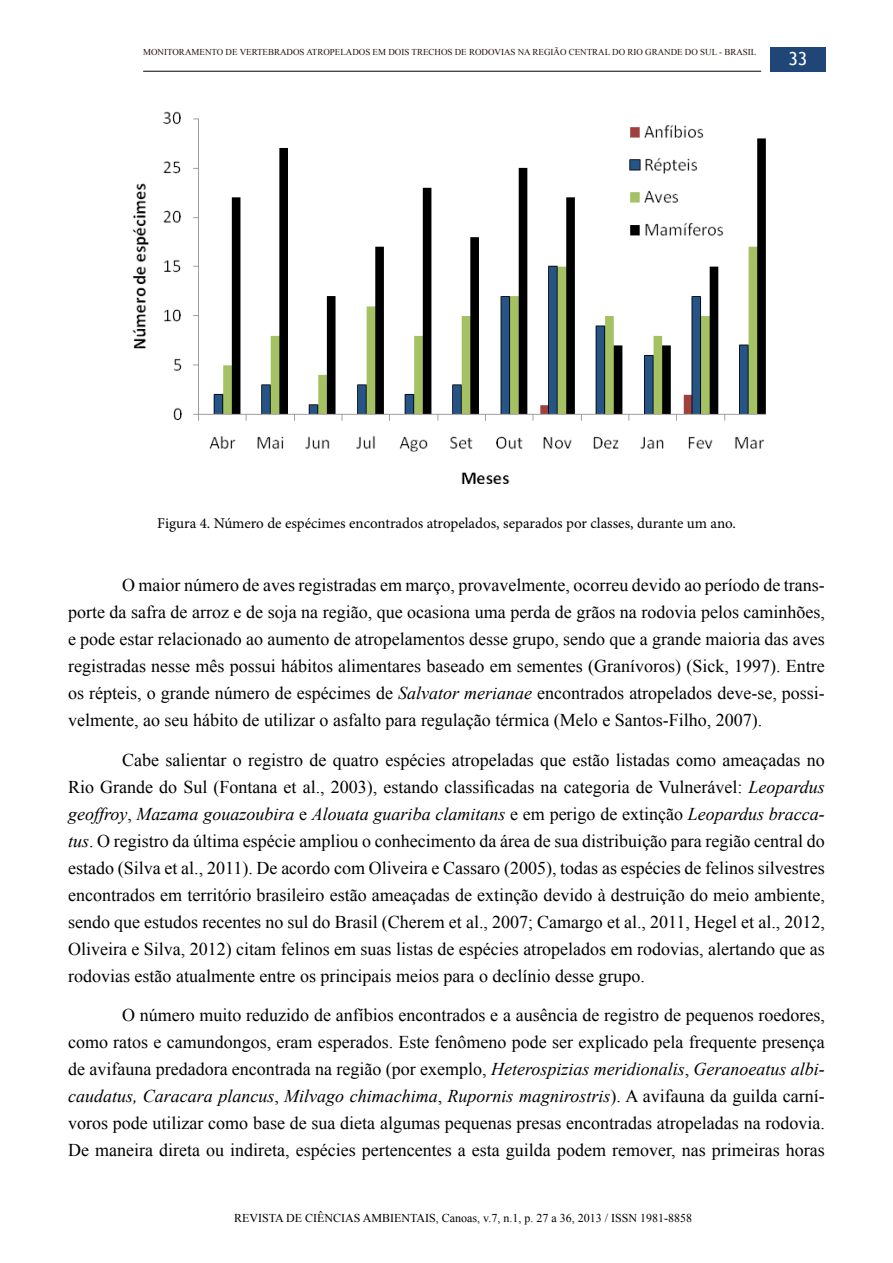
<style>
.page{position:relative;width:893px;height:1263px;background:#fff}
.page>*{position:absolute;margin:0;border:0;box-sizing:border-box;transform-origin:0 0}
.t1{font:18px/27px "Times New Roman";color:#000;text-align:justify}
.t2{font:18px "Trebuchet MS";color:#fff}
.t3{font:15px "Minion Pro";color:#000}
.t4{font:12px "Times New Roman";color:#000}
.t5{font:9px "Times New Roman";color:#250f0a}
.s1{font-style:italic}
</style>
<div class="page">
<hr style="left:143px;top:71px;width:618px;height:1px;background:#000">
<div style="left:770px;top:47px;width:56px;height:24px;background:#1f4677"></div>
<img style="left:132px;top:111px;width:634px;height:373px">
<p class="t5" style="left:143px;top:46px;width:615px">MONITORAMENTO DE VERTEBRADOS ATROPELADOS EM DOIS TRECHOS DE RODOVIAS NA REGIÃO CENTRAL DO RIO GRANDE DO SUL - BRASIL</p>
<p class="t2" style="left:788px;top:48px;width:20px">33</p>
<p class="t3" style="left:157px;top:513px;width:580px">Figura 4. Número de espécimes encontrados atropelados, separados por classes, durante um ano.</p>
<p class="t1" style="left:68px;top:571px;width:758px;text-indent:54px">O maior número de aves registradas em março, provavelmente, ocorreu devido ao período de trans&shy;porte da safra de arroz e de soja na região, que ocasiona uma perda de grãos na rodovia pelos caminhões, e pode estar relacionado ao aumento de atropelamentos desse grupo, sendo que a grande maioria das aves registradas nesse mês possui hábitos alimentares baseado em sementes (Granívoros) (Sick, 1997). Entre os répteis, o grande número de espécimes de <span class="s1">Salvator merianae</span> encontrados atropelados deve-se, possi&shy;velmente, ao seu hábito de utilizar o asfalto para regulação térmica (Melo e Santos-Filho, 2007).</p>
<p class="t1" style="left:68px;top:746px;width:758px;text-indent:54px">Cabe salientar o registro de quatro espécies atropeladas que estão listadas como ameaçadas no Rio Grande do Sul (Fontana et al., 2003), estando classificadas na categoria de Vulnerável: <span class="s1">Leopardus geoffroy</span>, <span class="s1">Mazama gouazoubira</span> e <span class="s1">Alouata guariba clamitans</span> e em perigo de extinção <span class="s1">Leopardus bracca&shy;tus</span>. O registro da última espécie ampliou o conhecimento da área de sua distribuição para região central do estado (Silva et al., 2011). De acordo com Oliveira e Cassaro (2005), todas as espécies de felinos silvestres encontrados em território brasileiro estão ameaçadas de extinção devido à destruição do meio ambiente, sendo que estudos recentes no sul do Brasil (Cherem et al., 2007; Camargo et al., 2011, Hegel et al., 2012, Oliveira e Silva, 2012) citam felinos em suas listas de espécies atropelados em rodovias, alertando que as rodovias estão atualmente entre os principais meios para o declínio desse grupo.</p>
<p class="t1" style="left:68px;top:1001px;width:758px;text-indent:54px">O número muito reduzido de anfíbios encontrados e a ausência de registro de pequenos roedores, como ratos e camundongos, eram esperados. Este fenômeno pode ser explicado pela frequente presença de avifauna predadora encontrada na região (por exemplo, <span class="s1">Heterospizias meridionalis</span>, <span class="s1">Geranoeatus albi&shy;caudatus, Caracara plancus</span>, <span class="s1">Milvago chimachima</span>, <span class="s1">Rupornis magnirostris</span>). A avifauna da guilda carní&shy;voros pode utilizar como base de sua dieta algumas pequenas presas encontradas atropeladas na rodovia.<br>De maneira direta ou indireta, espécies pertencentes a esta guilda podem remover, nas primeiras horas</p>
<p class="t4" style="left:234px;top:1209px;width:16px">Revista</p>
<p class="t4" style="left:286px;top:1209px;width:47px">de Ciências</p>
<p class="t4" style="left:363px;top:1209px;width:17px">Ambientais</p>
<p class="t4" style="left:436px;top:1209px;width:258px">, Canoas, v.7, n.1, p. 27 a 36, 2013 / ISSN 1981-8858</p>
</div>
